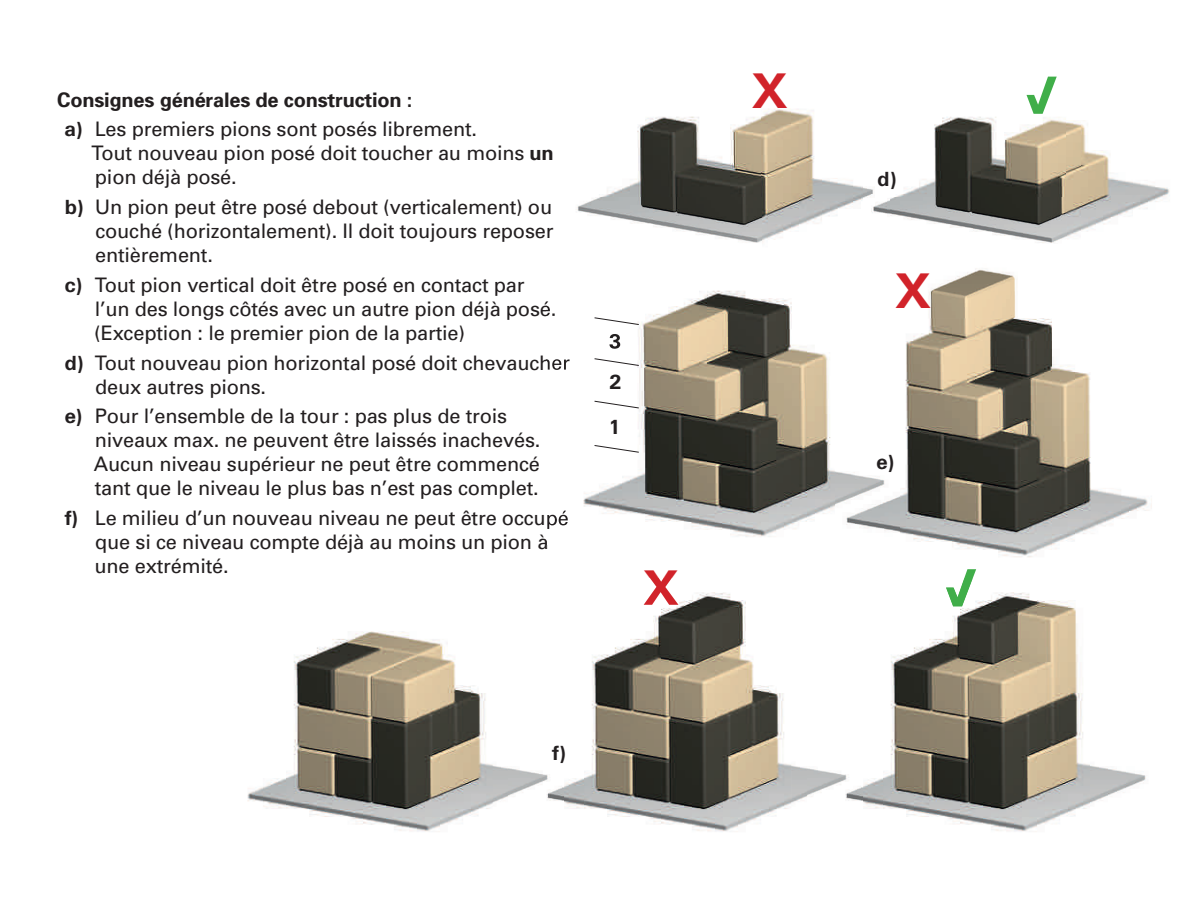
<style>
.page{position:relative;width:1191px;height:908px;background:#fff}
.page>*{position:absolute;margin:0;border:0;box-sizing:border-box;transform-origin:0 0}
.t1{font:700 49px "Univers BQ";color:#d1232a}
.t2{font:20px/24px "Univers";letter-spacing:-.01em;color:#231f20}
.t3{font:700 20px "Univers BQ";color:#231f20}
.s1{font-weight:700}
.s2{font-family:"Univers BQ";font-weight:700}
</style>
<div class="page">
<img style="left:576px;top:108px;width:288px;height:135px">
<img style="left:864px;top:76px;width:202px;height:167px">
<img style="left:1066px;top:122px;width:104px;height:115px">
<svg style="left:1026px;top:77px;width:30px;height:37px"></svg>
<svg style="left:964px;top:569px;width:12px;height:9px"></svg>
<img style="left:247px;top:578px;width:899px;height:254px">
<img style="left:643px;top:578px;width:35px;height:26px">
<img style="left:508px;top:578px;width:55px;height:254px">
<img style="left:946px;top:578px;width:26px;height:28px">
<img style="left:807px;top:578px;width:55px;height:254px">
<img style="left:547px;top:290px;width:351px;height:247px">
<img style="left:546px;top:301px;width:10px;height:19px">
<img style="left:546px;top:355px;width:24px;height:18px">
<img style="left:547px;top:510px;width:22px;height:18px">
<img style="left:609px;top:334px;width:11px;height:14px">
<img style="left:835px;top:268px;width:181px;height:51px">
<img style="left:898px;top:318px;width:254px;height:239px">
<svg style="left:593px;top:357px;width:47px;height:9px"></svg>
<svg style="left:593px;top:400px;width:47px;height:9px"></svg>
<svg style="left:593px;top:444px;width:47px;height:9px"></svg>
<svg style="left:593px;top:316px;width:47px;height:9px"></svg>
<p class="t2" style="left:65px;top:85px;width:414px;line-height:29.6px;text-indent:-8px"><span class="s1">Consignes générales de construction :<br></span><span class="s2">a)</span> Les premiers pions sont posés librement.</p>
<p class="t2" style="left:92px;top:141px;width:464px">Tout nouveau pion posé doit toucher au moins <span class="s1">un </span>pion déjà posé.</p>
<p class="t2" style="left:95px;top:195px;width:460px;text-align:justify;text-indent:-30px"><span class="s2">b)</span> Un pion peut être posé debout (verticalement) ou couché (horizontalement). Il doit toujours reposer entièrement.</p>
<p class="t2" style="left:94px;top:273px;width:463px;text-indent:-29px"><span class="s2">c)</span> Tout pion vertical doit être posé en contact par l’un des longs côtés avec un autre pion déjà posé. (Exception : le premier pion de la partie)</p>
<p class="t2" style="left:95px;top:350px;width:476px;text-indent:-30px"><span class="s2">d)</span> Tout nouveau pion horizontal posé doit chevaucher deux autres pions.</p>
<p class="t2" style="left:94px;top:404px;width:448px;text-indent:-29px"><span class="s2">e)</span> Pour l’ensemble de la tour : pas plus de trois niveaux max. ne peuvent être laissés inachevés.<br>Aucun niveau supérieur ne peut être commencé tant que le niveau le plus bas n’est pas complet.</p>
<p class="t2" style="left:95px;top:506px;width:476px;text-indent:-30px"><span class="s2">f)</span> Le milieu d’un nouveau niveau ne peut être occupé que si ce niveau compte déjà au moins un pion à une extrémité.</p>
<p class="t3" style="left:609px;top:370px;width:14px">2</p>
<p class="t3" style="left:608px;top:415px;width:14px">1</p>
<h1 class="t1" style="left:643px;top:559px;width:36px">X</h1>
<p class="t3" style="left:552px;top:741px;width:15px">f)</p>
<h1 class="t1" style="left:752px;top:62px;width:36px">X</h1>
<p class="t3" style="left:877px;top:168px;width:21px">d)</p>
<h1 class="t1" style="left:895px;top:263px;width:36px">X</h1>
<p class="t3" style="left:876px;top:450px;width:19px">e)</p>
</div>
